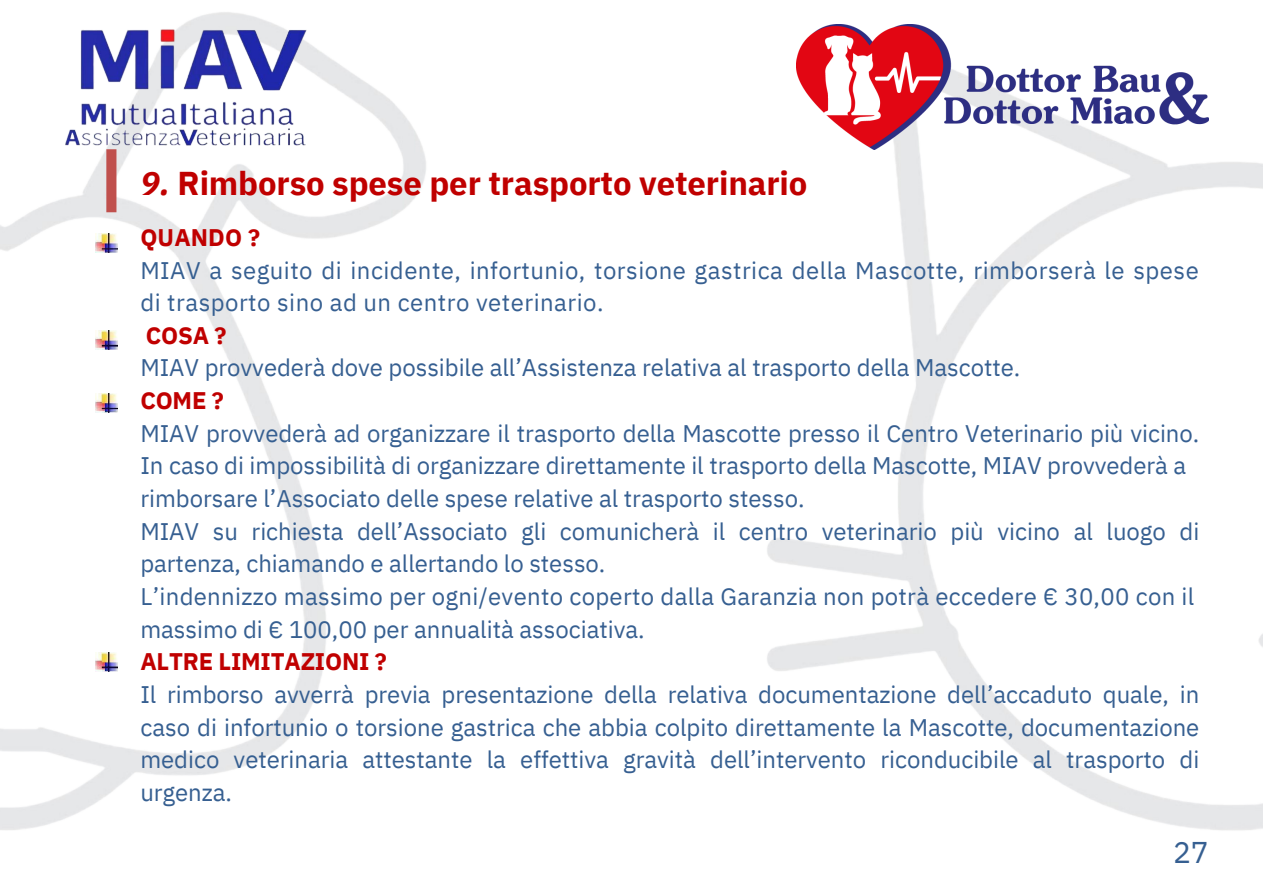
<style>
.page{position:relative;width:1263px;height:894px;background:#fff}
.page>*{position:absolute;margin:0;border:0;box-sizing:border-box;transform-origin:0 0}
.t1{font:700 33px "IBM Plex Sans";letter-spacing:-.005em;color:#c00000}
.t2{font:29.85px "IBM Plex Sans";color:#365f91}
.t3{font:24px/32.5px "IBM Plex Sans";color:#365f91}
.t4{font:24px/32.5px "IBM Plex Sans";letter-spacing:.02em;color:#365f91}
.t5{font:700 24px "IBM Plex Sans";letter-spacing:-.01em;color:#c00000}
.s1{font-style:italic}
</style>
<div class="page">
<img style="left:0;top:12px;width:1262px;height:818px">
<img style="left:96px;top:233px;width:21px;height:19px">
<img style="left:96px;top:331px;width:21px;height:19px">
<img style="left:96px;top:393px;width:21px;height:20px">
<img style="left:96px;top:652px;width:21px;height:19px">
<div style="left:106px;top:149px;width:10px;height:63px;background:#c0504d"></div>
<img style="left:39px;top:19px;width:285px;height:135px">
<img style="left:796px;top:24px;width:413px;height:125px">
<p class="t1" style="left:140px;top:161px;width:669px"><span class="s1">9.</span> Rimborso spese per trasporto veterinario</p>
<p class="t5" style="left:140px;top:221px;width:121px">QUANDO ?</p>
<p class="t4" style="left:140px;top:253px;width:1060px">MIAV a seguito di incidente, infortunio, torsione gastrica della Mascotte, rimborserà le spese di trasporto sino ad un centro veterinario.</p>
<p class="t5" style="left:146px;top:319px;width:82px">COSA ?</p>
<p class="t3" style="left:140px;top:351px;width:881px">MIAV provvederà dove possibile all’Assistenza relativa al trasporto della Mascotte.</p>
<p class="t5" style="left:140px;top:384px;width:85px">COME ?</p>
<p class="t3" style="left:140px;top:416px;width:1060px">MIAV provvederà ad organizzare il trasporto della Mascotte presso il Centro Veterinario più vicino.<br>In caso di impossibilità di organizzare direttamente il trasporto della Mascotte, MIAV provvederà a</p>
<p class="t3" style="left:140px;top:481px;width:666px">rimborsare l’Associato delle spese relative al trasporto stesso.</p>
<p class="t3" style="left:140px;top:514px;width:1060px">MIAV su richiesta dell’Associato gli comunicherà il centro veterinario più vicino al luogo di partenza, chiamando e allertando lo stesso.</p>
<p class="t3" style="left:140px;top:579px;width:1055px">L’indennizzo massimo per ogni/evento coperto dalla Garanzia non potrà eccedere € 30,00 con il</p>
<p class="t3" style="left:140px;top:612px;width:506px">massimo di € 100,00 per annualità associativa.</p>
<p class="t5" style="left:140px;top:645px;width:248px">ALTRE LIMITAZIONI ?</p>
<p class="t3" style="left:140px;top:677px;width:1060px;text-align:justify">Il rimborso avverrà previa presentazione della relativa documentazione dell’accaduto quale, in caso di infortunio o torsione gastrica che abbia colpito direttamente la Mascotte, documentazione medico veterinaria attestante la effettiva gravità dell’intervento riconducibile al trasporto di urgenza.</p>
<p class="t2" style="left:1173px;top:831px;width:37px">27</p>
</div>
